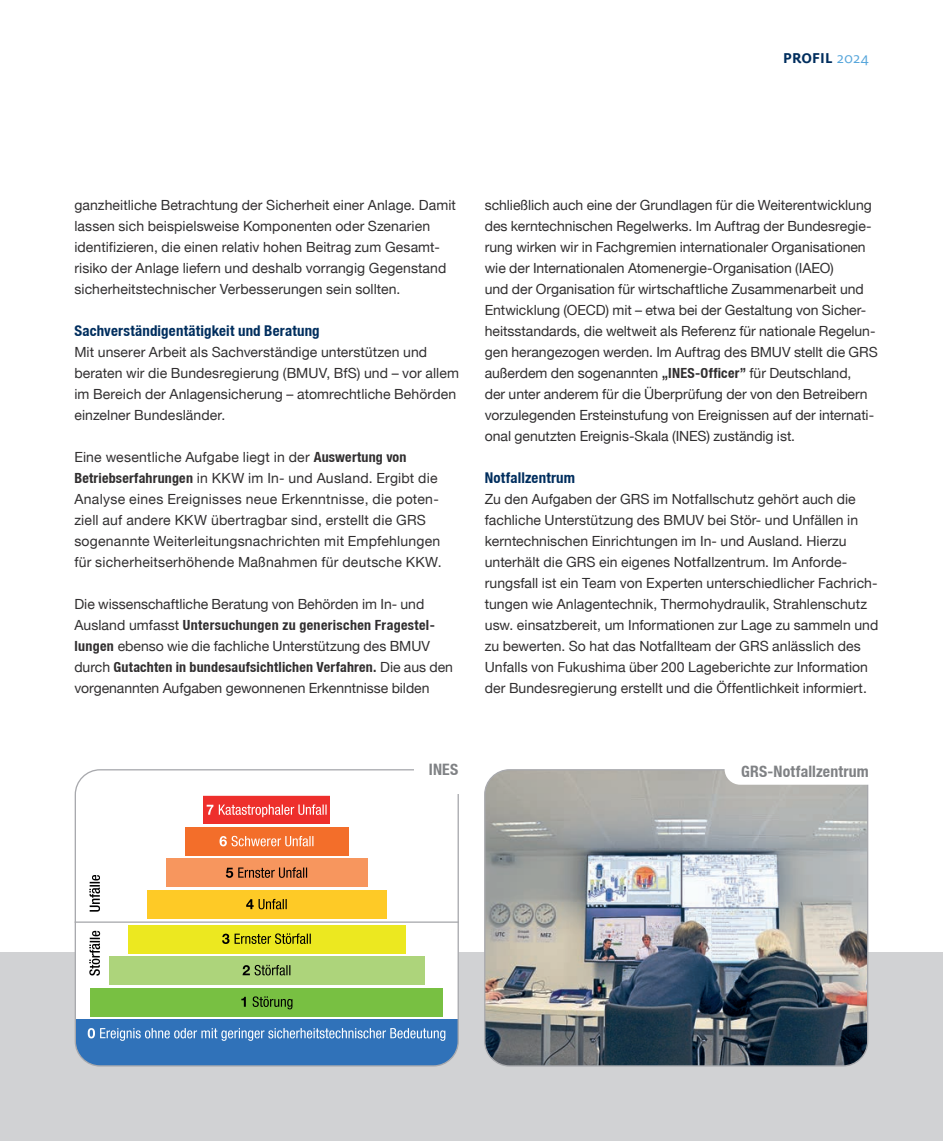
<style>
.page{position:relative;width:943px;height:1141px;background:#fff}
.page>*{position:absolute;margin:0;border:0;box-sizing:border-box;transform-origin:0 0}
.t1{font:700 condensed 15.75px "Helvetica Neue LT";letter-spacing:.01em;color:#808285}
.t2{font:700 15.75px "Milo Pro";letter-spacing:.01em;color:#002e5e}
.t3{font:700 condensed 14.88px "Helvetica Neue LT";letter-spacing:.01em;color:#002e5e}
.t4{font:14px/21px "Helvetica Neue LT";color:#312f30}
.s1{font-weight:400;color:#57a6db}
.s2{font-weight:700;font-stretch:condensed}
</style>
<div class="page">
<div style="left:0;top:952px;width:943px;height:189px;background:#d1d2d4"></div>
<img style="left:484px;top:769px;width:385px;height:298px">
<div style="left:75px;top:770px;width:383px;height:296px;background:#fff;border-radius:25px"></div>
<div style="left:204px;top:796px;width:126px;height:28px;background:#ee2f2c"></div>
<div style="left:185px;top:827px;width:164px;height:29px;background:#f36e2a"></div>
<div style="left:166px;top:859px;width:201px;height:28px;background:#f7965e"></div>
<div style="left:147px;top:890px;width:239px;height:29px;background:#feca26"></div>
<div style="left:128px;top:925px;width:277px;height:28px;background:#ece820"></div>
<div style="left:109px;top:956px;width:315px;height:29px;background:#add47b"></div>
<div style="left:90px;top:988px;width:353px;height:28px;background:#78c042"></div>
<div style="left:75px;top:1019px;width:383px;height:47px;background:#3072b9"></div>
<svg style="left:207px;top:805px;width:6px;height:10px"></svg>
<svg style="left:219px;top:804px;width:107px;height:13px"></svg>
<svg style="left:219px;top:836px;width:94px;height:10px"></svg>
<svg style="left:226px;top:867px;width:81px;height:11px"></svg>
<svg style="left:242px;top:965px;width:48px;height:10px"></svg>
<svg style="left:241px;top:997px;width:5px;height:10px"></svg>
<svg style="left:252px;top:996px;width:40px;height:13px"></svg>
<svg style="left:88px;top:1028px;width:357px;height:13px"></svg>
<svg style="left:246px;top:899px;width:41px;height:10px"></svg>
<svg style="left:222px;top:933px;width:89px;height:11px"></svg>
<svg style="left:89px;top:875px;width:11px;height:37px"></svg>
<svg style="left:89px;top:931px;width:11px;height:45px"></svg>
<div style="left:75px;top:769px;width:384px;height:298px;border:1px solid #a8a9ad;border-radius:25px"></div>
<hr style="left:75px;top:921px;width:384px;height:2px;background:#a8a9ad">
<div style="left:414px;top:744px;width:50px;height:50px;background:#fff"></div>
<svg style="left:724px;top:769px;width:145px;height:16px"></svg>
<p class="t2" style="left:783px;top:49px;width:87px">PROFIL <span class="s1">2024</span></p>
<p class="t4" style="left:74px;top:194px;width:383px">ganzheitliche Betrachtung der Sicherheit einer Anlage. Damit lassen sich beispielsweise Komponenten oder Szenarien identifizieren, die einen relativ hohen Beitrag zum Gesamt&shy;risiko der Anlage liefern und deshalb vorrangig Gegenstand sicherheitstechnischer Verbesserungen sein sollten.</p>
<p class="t3" style="left:74px;top:322px;width:247px">Sachverständigentätigkeit und Beratung</p>
<p class="t4" style="left:74px;top:341px;width:386px">Mit unserer Arbeit als Sachverständige unterstützen und beraten wir die Bundesregierung (BMUV, BfS) und – vor allem im Bereich der Anlagensicherung – atomrechtliche Behörden einzelner Bundesländer.</p>
<p class="t4" style="left:74px;top:446px;width:369px">Eine wesentliche Aufgabe liegt in der <span class="s2">Auswertung von Betriebserfahrungen</span> in KKW im In- und Ausland. Ergibt die Analyse eines Ereignisses neue Erkenntnisse, die poten&shy;ziell auf andere KKW übertragbar sind, erstellt die GRS sogenannte Weiterleitungsnachrichten mit Empfehlungen für sicherheitserhöhende Maßnahmen für deutsche KKW.</p>
<p class="t4" style="left:74px;top:593px;width:380px">Die wissenschaftliche Beratung von Behörden im In- und Ausland umfasst <span class="s2">Untersuchungen zu generischen Fragestel&shy;lungen</span> ebenso wie die fachliche Unterstützung des BMUV durch <span class="s2">Gutachten in bundesaufsichtlichen Verfahren.</span> Die aus den vorgenannten Aufgaben gewonnenen Erkenntnisse bilden</p>
<p class="t4" style="left:485px;top:194px;width:394px">schließlich auch eine der Grundlagen für die Weiterentwicklung des kerntechnischen Regelwerks. Im Auftrag der Bundesregie&shy;rung wirken wir in Fachgremien internationaler Organisationen wie der Internationalen Atomenergie-Organisation (IAEO)<br>und der Organisation für wirtschaftliche Zusammenarbeit und Entwicklung (OECD) mit – etwa bei der Gestaltung von Sicher&shy;heitsstandards, die weltweit als Referenz für nationale Regelun&shy;gen herangezogen werden. Im Auftrag des BMUV stellt die GRS außerdem den sogenannten <span class="s2">„INES-Officer”</span> für Deutschland,<br>der unter anderem für die Überprüfung der von den Betreibern vorzulegenden Ersteinstufung von Ereignissen auf der internati&shy;onal genutzten Ereignis-Skala (INES) zuständig ist.</p>
<p class="t3" style="left:485px;top:469px;width:92px">Notfallzentrum</p>
<p class="t4" style="left:485px;top:488px;width:395px">Zu den Aufgaben der GRS im Notfallschutz gehört auch die fachliche Unterstützung des BMUV bei Stör- und Unfällen in kerntechnischen Einrichtungen im In- und Ausland. Hierzu unterhält die GRS ein eigenes Notfallzentrum. Im Anforde&shy;rungsfall ist ein Team von Experten unterschiedlicher Fachrich&shy;tungen wie Anlagentechnik, Thermohydraulik, Strahlenschutz usw. einsatzbereit, um Informationen zur Lage zu sammeln und zu bewerten. So hat das Notfallteam der GRS anlässlich des Unfalls von Fukushima über 200 Lageberichte zur Information der Bundesregierung erstellt und die Öffentlichkeit informiert.</p>
<p class="t1" style="left:429px;top:759px;width:31px">INES</p>
<p class="t1" style="left:741px;top:762px;width:129px">GRS-Notfallzentrum</p>
</div>
